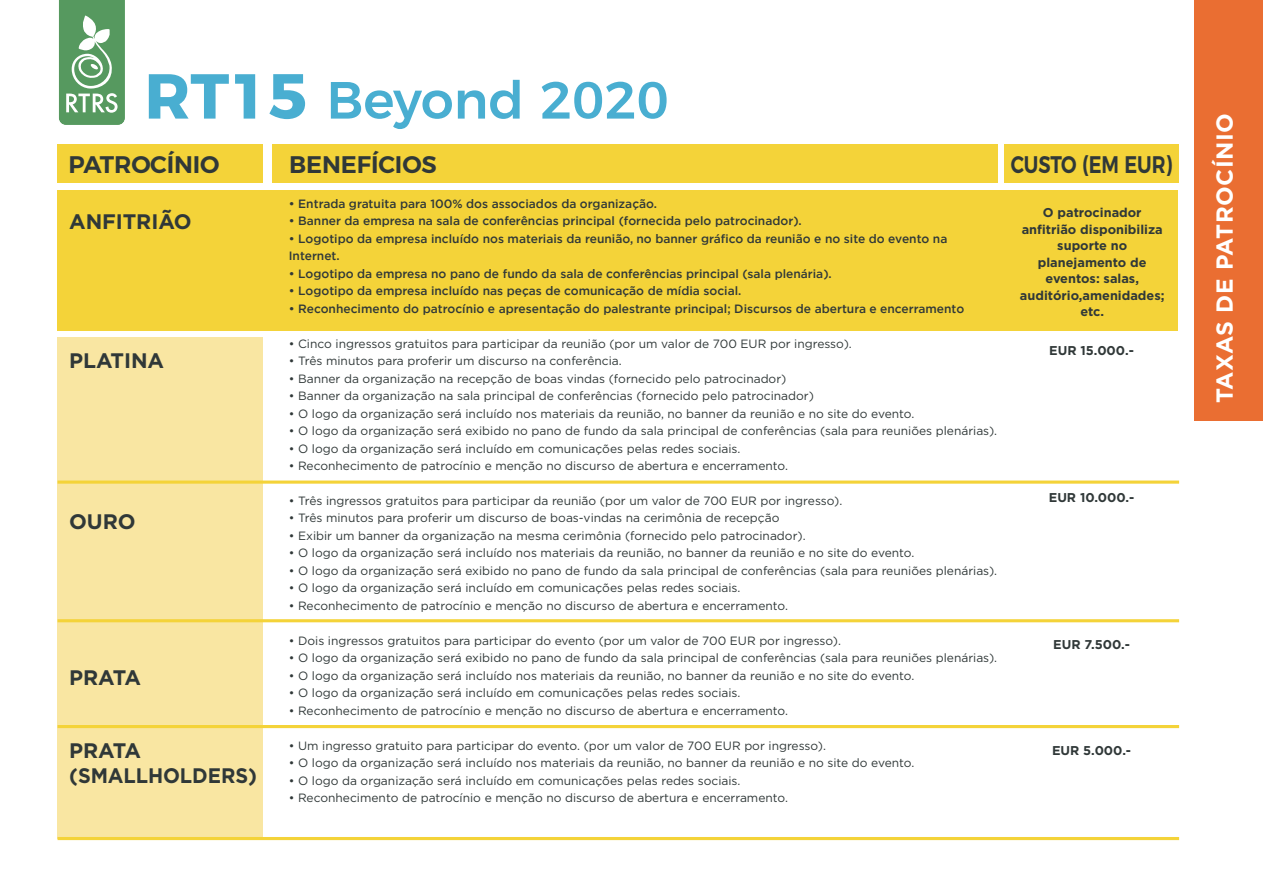
<style>
.page{position:relative;width:1263px;height:893px;background:#fff}
.page>*{position:absolute;margin:0;border:0;box-sizing:border-box;transform-origin:0 0}
.t1{font:500 52.2px "Montserrat";color:#49aed1}
.t2{font:600 24px "Montserrat";letter-spacing:-.005em;color:#303838}
.t3{font:600 24px "Montserrat";letter-spacing:-.005em;color:#303838;scale:.8 1}
.t4{font:700 23.25px "Gotham";letter-spacing:.025em;color:#fff}
.t5{font:700 21px/25.2px "Gotham";letter-spacing:-.005em;color:#303838}
.t6{font:700 12.75px/16.5px "Gotham";color:#303838;text-align:center}
.t7{font:12px "Gotham";color:#303838}
.t8{font:500 12px/17.4px "Gotham";color:#303838}
.s1{font-weight:700;font-size:63.3px}
</style>
<div class="page">
<div style="left:58px;top:144px;width:205px;height:39px;background:#f4d339"></div>
<div style="left:58px;top:190px;width:1120px;height:141px;background:#f4d339"></div>
<div style="left:58px;top:337px;width:205px;height:501px;background:#f9e6a2"></div>
<div style="left:1004px;top:144px;width:175px;height:39px;background:#f4d339"></div>
<div style="left:272px;top:144px;width:726px;height:39px;background:#f4d339"></div>
<hr style="left:58px;top:481px;width:1121px;height:3px;background:#f4d339">
<hr style="left:58px;top:619px;width:1121px;height:3px;background:#f4d339">
<hr style="left:58px;top:725px;width:1121px;height:3px;background:#f4d339">
<hr style="left:58px;top:837px;width:1121px;height:3px;background:#f4d339">
<div style="left:1194px;top:0;width:69px;height:421px;background:#ea6e32"></div>
<svg style="left:59px;top:0;width:66px;height:125px;background:#73aa7a"></svg>
<h1 class="t1" style="left:144px;top:58px;width:526px"><span class="s1">RT15</span> Beyond 2020</h1>
<h2 class="t2" style="left:69px;top:145px;width:153px">PATROCÍNIO</h2>
<h2 class="t2" style="left:289px;top:145px;width:149px">BENEFÍCIOS</h2>
<h2 class="t3" style="left:1011px;top:145px;width:204px">CUSTO (EM EUR)</h2>
<p class="t8" style="left:289px;top:195px;width:370px">• Entrada gratuita para 100% dos associados da organização.</p>
<p class="t8" style="left:289px;top:212px;width:515px">• Banner da empresa na sala de conferências principal (fornecida pelo patrocinador).</p>
<p class="t8" style="left:289px;top:230px;width:660px">• Logotipo da empresa incluído nos materiais da reunião, no banner gráfico da reunião e no site do evento na<br>Internet.</p>
<p class="t8" style="left:289px;top:265px;width:545px">• Logotipo da empresa no pano de fundo da sala de conferências principal (sala plenária).</p>
<p class="t8" style="left:289px;top:282px;width:454px">• Logotipo da empresa incluído nas peças de comunicação de mídia social.</p>
<p class="t8" style="left:289px;top:300px;width:677px">• Reconhecimento do patrocínio e apresentação do palestrante principal; Discursos de abertura e encerramento</p>
<p class="t7" style="left:289px;top:336px;width:564px">• Cinco ingressos gratuitos para participar da reunião (por um valor de 700 EUR por ingresso).</p>
<p class="t7" style="left:289px;top:353px;width:334px">• Três minutos para proferir um discurso na conferência.</p>
<p class="t7" style="left:289px;top:371px;width:499px">• Banner da organização na recepção de boas vindas (fornecido pelo patrocinador)</p>
<p class="t7" style="left:289px;top:388px;width:527px">• Banner da organização na sala principal de conferências (fornecido pelo patrocinador)</p>
<p class="t7" style="left:289px;top:406px;width:627px">• O logo da organização será incluído nos materiais da reunião, no banner da reunião e no site do evento.</p>
<p class="t7" style="left:289px;top:423px;width:710px">• O logo da organização será exibido no pano de fundo da sala principal de conferências (sala para reuniões plenárias).</p>
<p class="t7" style="left:289px;top:441px;width:453px">• O logo da organização será incluído em comunicações pelas redes sociais.</p>
<p class="t7" style="left:289px;top:458px;width:501px">• Reconhecimento de patrocínio e menção no discurso de abertura e encerramento.</p>
<p class="t7" style="left:289px;top:493px;width:555px">• Três ingressos gratuitos para participar da reunião (por um valor de 700 EUR por ingresso).</p>
<p class="t7" style="left:289px;top:510px;width:492px">• Três minutos para proferir um discurso de boas-vindas na cerimônia de recepção</p>
<p class="t7" style="left:289px;top:528px;width:518px">• Exibir um banner da organização na mesma cerimônia (fornecido pelo patrocinador).</p>
<p class="t7" style="left:289px;top:545px;width:627px">• O logo da organização será incluído nos materiais da reunião, no banner da reunião e no site do evento.</p>
<p class="t7" style="left:289px;top:563px;width:710px">• O logo da organização será exibido no pano de fundo da sala principal de conferências (sala para reuniões plenárias).</p>
<p class="t7" style="left:289px;top:580px;width:453px">• O logo da organização será incluído em comunicações pelas redes sociais.</p>
<p class="t7" style="left:289px;top:598px;width:501px">• Reconhecimento de patrocínio e menção no discurso de abertura e encerramento.</p>
<p class="t7" style="left:289px;top:633px;width:554px">• Dois ingressos gratuitos para participar do evento (por um valor de 700 EUR por ingresso).</p>
<p class="t7" style="left:289px;top:650px;width:710px">• O logo da organização será exibido no pano de fundo da sala principal de conferências (sala para reuniões plenárias).</p>
<p class="t7" style="left:289px;top:668px;width:627px">• O logo da organização será incluído nos materiais da reunião, no banner da reunião e no site do evento.</p>
<p class="t7" style="left:289px;top:685px;width:453px">• O logo da organização será incluído em comunicações pelas redes sociais.</p>
<p class="t7" style="left:289px;top:703px;width:501px">• Reconhecimento de patrocínio e menção no discurso de abertura e encerramento.</p>
<p class="t7" style="left:289px;top:738px;width:539px">• Um ingresso gratuito para participar do evento. (por um valor de 700 EUR por ingresso).</p>
<p class="t7" style="left:289px;top:755px;width:627px">• O logo da organização será incluído nos materiais da reunião, no banner da reunião e no site do evento.</p>
<p class="t7" style="left:289px;top:773px;width:453px">• O logo da organização será incluído em comunicações pelas redes sociais.</p>
<p class="t7" style="left:289px;top:790px;width:501px">• Reconhecimento de patrocínio e menção no discurso de abertura e encerramento.</p>
<h3 class="t5" style="left:69px;top:209px;width:124px">ANFITRIÃO</h3>
<p class="t6" style="left:1020px;top:204px;width:146px">O patrocinador anfitrião disponibiliza suporte no planejamento de eventos: salas, auditório,amenidades; etc.</p>
<p class="t6" style="left:1049px;top:343px;width:86px">EUR 15.000.-</p>
<h3 class="t5" style="left:69px;top:347px;width:96px">PLATINA</h3>
<p class="t6" style="left:1049px;top:490px;width:87px">EUR 10.000.-</p>
<h3 class="t5" style="left:69px;top:509px;width:68px">OURO</h3>
<p class="t6" style="left:1053px;top:637px;width:78px">EUR 7.500.-</p>
<h3 class="t5" style="left:69px;top:665px;width:73px">PRATA</h3>
<h3 class="t5" style="left:69px;top:738px;width:189px">PRATA (SMALLHOLDERS)</h3>
<p class="t6" style="left:1052px;top:742px;width:81px">EUR 5.000.-</p>
<h3 class="t4" style="left:1209px;top:403px;width:292px;rotate:-90deg">TAXAS DE PATROCÍNIO</h3>
</div>
